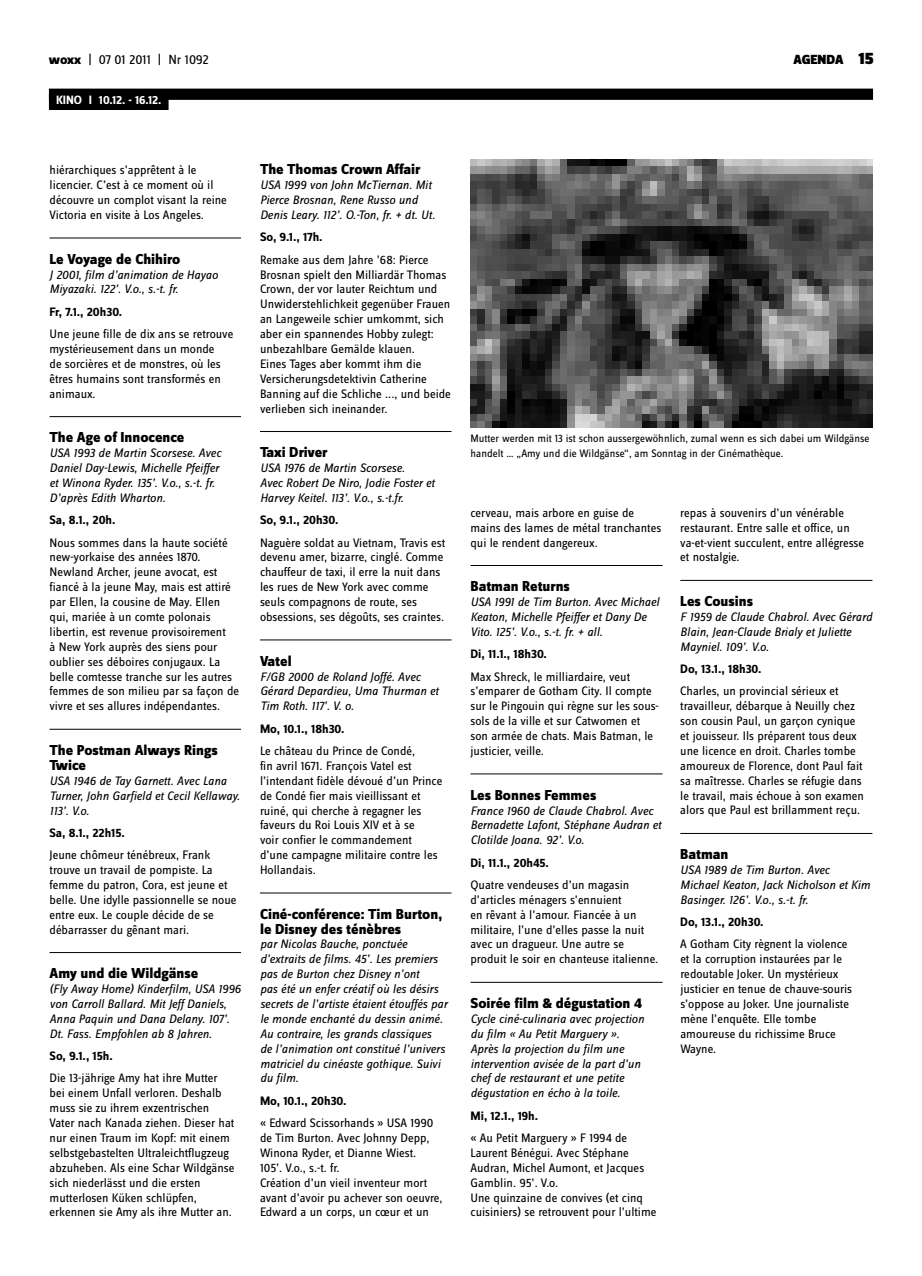
<style>
.page{position:relative;width:922px;height:1276px;background:#fff}
.page>*{position:absolute;margin:0;border:0;box-sizing:border-box;transform-origin:0 0}
.t1{font:800 15px/14.9px "Zine Sans Dis";color:#000}
.t2{font:13.75px "Zine Sans Dis";letter-spacing:-.01em;color:#000}
.t3{font:900 13.75px "Zine Sans Dis";color:#000}
.t4{font:12.75px/14.9px "Zine Sans Dis";color:#000}
.t5{font:italic 12.75px/14.9px "Zine Sans Dis";color:#000}
.t6{font:700 12.75px "Zine Sans Dis";color:#000}
.t7{font:700 12.5px "Zine Sans Dis";color:#fff}
.t8{font:11.25px/14.9px "Zine Sans Dis";color:#000}
.s1{font-weight:800}
.s2{font-size:17.5px}
</style>
<div class="page">
<div style="left:49px;top:89px;width:823px;height:11px;background:#000"></div>
<div style="left:49px;top:94px;width:119px;height:16px;background:#000"></div>
<hr style="left:50px;top:238px;width:191px;height:1px;background:#000">
<hr style="left:50px;top:416px;width:191px;height:1px;background:#000">
<hr style="left:50px;top:729px;width:191px;height:1px;background:#000">
<hr style="left:50px;top:952px;width:191px;height:1px;background:#000">
<hr style="left:260px;top:431px;width:191px;height:1px;background:#000">
<hr style="left:260px;top:640px;width:191px;height:1px;background:#000">
<hr style="left:260px;top:893px;width:191px;height:1px;background:#000">
<hr style="left:470px;top:565px;width:192px;height:1px;background:#000">
<hr style="left:470px;top:773px;width:192px;height:1px;background:#000">
<hr style="left:470px;top:982px;width:192px;height:1px;background:#000">
<hr style="left:680px;top:580px;width:192px;height:1px;background:#000">
<hr style="left:680px;top:833px;width:192px;height:1px;background:#000">
<img style="left:470px;top:159px;width:402px;height:268px">
<p class="t2" style="left:49px;top:53px;width:161px"><span class="s1">woxx</span> | 07 01 2011 | Nr 1092</p>
<p class="t3" style="left:793px;top:53px;width:82px">AGENDA <span class="s2">15</span></p>
<p class="t7" style="left:56px;top:93px;width:107px">KINO I 10.12. - 16.12.</p>
<p class="t4" style="left:50px;top:163px;width:179px">hiérarchiques s’apprêtent à le licencier. C’est à ce moment où il découvre un complot visant la reine Victoria en visite à Los Angeles.</p>
<p class="t1" style="left:50px;top:252px;width:132px">Le Voyage de Chihiro</p>
<p class="t5" style="left:50px;top:267px;width:170px">J 2001, film d’animation de Hayao<br>Miyazaki. 122’. V.o., s.-t. fr.</p>
<p class="t6" style="left:50px;top:305px;width:74px">Fr, 7.1., 20h30.</p>
<p class="t4" style="left:50px;top:327px;width:185px">Une jeune fille de dix ans se retrouve mystérieusement dans un monde<br>de sorcières et de monstres, où les êtres humains sont transformés en animaux.</p>
<p class="t1" style="left:50px;top:431px;width:136px">The Age of Innocence</p>
<p class="t5" style="left:50px;top:446px;width:173px">USA 1993 de Martin Scorsese. Avec Daniel Day-Lewis, Michelle Pfeiffer et Winona Ryder. 135’. V.o., s.-t. fr.<br>D’après Edith Wharton.</p>
<p class="t6" style="left:50px;top:513px;width:67px">Sa, 8.1., 20h.</p>
<p class="t4" style="left:50px;top:535px;width:191px">Nous sommes dans la haute société new-yorkaise des années 1870.<br>Newland Archer, jeune avocat, est fiancé à la jeune May, mais est attiré par Ellen, la cousine de May. Ellen qui, mariée à un comte polonais libertin, est revenue provisoirement<br>à New York auprès des siens pour oublier ses déboires conjugaux. La belle comtesse tranche sur les autres femmes de son milieu par sa façon de vivre et ses allures indépendantes.</p>
<p class="t1" style="left:50px;top:743px;width:169px">The Postman Always Rings<br>Twice</p>
<p class="t5" style="left:50px;top:773px;width:192px">USA 1946 de Tay Garnett. Avec Lana<br>Turner, John Garfield et Cecil Kellaway.<br>113’. V.o.</p>
<p class="t6" style="left:50px;top:826px;width:77px">Sa, 8.1., 22h15.</p>
<p class="t4" style="left:50px;top:848px;width:188px">Jeune chômeur ténébreux, Frank trouve un travail de pompiste. La femme du patron, Cora, est jeune et belle. Une idylle passionnelle se noue entre eux. Le couple décide de se débarrasser du gênant mari.</p>
<p class="t1" style="left:50px;top:966px;width:150px">Amy und die Wildgänse</p>
<p class="t5" style="left:50px;top:981px;width:193px">(Fly Away Home) Kinderfilm, USA 1996 von Carroll Ballard. Mit Jeff Daniels, Anna Paquin und Dana Delany. 107’.<br>Dt. Fass. Empfohlen ab 8 Jahren.</p>
<p class="t6" style="left:50px;top:1049px;width:65px">So, 9.1., 15h.</p>
<p class="t4" style="left:50px;top:1071px;width:186px">Die 13-jährige Amy hat ihre Mutter bei einem Unfall verloren. Deshalb muss sie zu ihrem exzentrischen Vater nach Kanada ziehen. Dieser hat nur einen Traum im Kopf: mit einem selbstgebastelten Ultraleichtflugzeug abzuheben. Als eine Schar Wildgänse sich niederlässt und die ersten mutterlosen Küken schlüpfen, erkennen sie Amy als ihre Mutter an.</p>
<p class="t1" style="left:260px;top:163px;width:162px">The Thomas Crown Affair</p>
<p class="t5" style="left:260px;top:178px;width:176px">USA 1999 von John McTiernan. Mit<br>Pierce Brosnan, Rene Russo und<br>Denis Leary. 112’. O.-Ton, fr. + dt. Ut.</p>
<p class="t6" style="left:260px;top:230px;width:64px">So, 9.1., 17h.</p>
<p class="t4" style="left:260px;top:253px;width:192px">Remake aus dem Jahre ’68: Pierce Brosnan spielt den Milliardär Thomas Crown, der vor lauter Reichtum und Unwiderstehlichkeit gegenüber Frauen an Langeweile schier umkommt, sich aber ein spannendes Hobby zulegt: unbezahlbare Gemälde klauen.<br>Eines Tages aber kommt ihm die Versicherungsdetektivin Catherine Banning auf die Schliche ..., und beide verlieben sich ineinander.</p>
<p class="t1" style="left:260px;top:446px;width:69px">Taxi Driver</p>
<p class="t5" style="left:260px;top:460px;width:176px">USA 1976 de Martin Scorsese.<br>Avec Robert De Niro, Jodie Foster et<br>Harvey Keitel. 113’. V.o., s.-t.fr.</p>
<p class="t6" style="left:260px;top:513px;width:80px">So, 9.1., 20h30.</p>
<p class="t4" style="left:260px;top:535px;width:187px">Naguère soldat au Vietnam, Travis est devenu amer, bizarre, cinglé. Comme chauffeur de taxi, il erre la nuit dans les rues de New York avec comme seuls compagnons de route, ses obsessions, ses dégoûts, ses craintes.</p>
<p class="t1" style="left:260px;top:654px;width:33px">Vatel</p>
<p class="t5" style="left:260px;top:669px;width:180px">F/GB 2000 de Roland Joffé. Avec<br>Gérard Depardieu, Uma Thurman et<br>Tim Roth. 117’. V. o.</p>
<p class="t6" style="left:260px;top:721px;width:86px">Mo, 10.1., 18h30.</p>
<p class="t4" style="left:260px;top:744px;width:184px">Le château du Prince de Condé,<br>fin avril 1671. François Vatel est l’intendant fidèle dévoué d’un Prince de Condé fier mais vieillissant et ruiné, qui cherche à regagner les faveurs du Roi Louis XIV et à se<br>voir confier le commandement d’une campagne militaire contre les<br>Hollandais.</p>
<p class="t1" style="left:260px;top:907px;width:184px">Ciné-conférence: Tim Burton, le Disney des ténèbres</p>
<p class="t5" style="left:260px;top:937px;width:189px">par Nicolas Bauche, ponctuée d’extraits de films. 45’. Les premiers pas de Burton chez Disney n’ont<br>pas été un enfer créatif où les désirs secrets de l’artiste étaient étouffés par le monde enchanté du dessin animé.<br>Au contraire, les grands classiques<br>de l’animation ont constitué l’univers matriciel du cinéaste gothique. Suivi du film.</p>
<p class="t6" style="left:260px;top:1093px;width:88px">Mo, 10.1., 20h30.</p>
<p class="t4" style="left:260px;top:1116px;width:184px">« Edward Scissorhands » USA 1990 de Tim Burton. Avec Johnny Depp,<br>Winona Ryder, et Dianne Wiest.<br>105’. V.o., s.-t. fr.<br>Création d’un vieil inventeur mort avant d’avoir pu achever son oeuvre,<br>Edward a un corps, un cœur et un</p>
<p class="t8" style="left:470px;top:431px;width:400px">Mutter werden mit 13 ist schon aussergewöhnlich, zumal wenn es sich dabei um Wildgänse handelt … „Amy und die Wildgänse“, am Sonntag in der Cinémathèque.</p>
<p class="t4" style="left:470px;top:506px;width:192px">cerveau, mais arbore en guise de mains des lames de métal tranchantes qui le rendent dangereux.</p>
<p class="t1" style="left:470px;top:580px;width:101px">Batman Returns</p>
<p class="t5" style="left:470px;top:594px;width:190px">USA 1991 de Tim Burton. Avec Michael<br>Keaton, Michelle Pfeiffer et Dany De<br>Vito. 125’. V.o., s.-t. fr. + all.</p>
<p class="t6" style="left:470px;top:647px;width:78px">Di, 11.1., 18h30.</p>
<p class="t4" style="left:470px;top:669px;width:190px">Max Shreck, le milliardaire, veut s’emparer de Gotham City. Il compte sur le Pingouin qui règne sur les sous&shy;sols de la ville et sur Catwomen et son armée de chats. Mais Batman, le justicier, veille.</p>
<p class="t1" style="left:470px;top:788px;width:127px">Les Bonnes Femmes</p>
<p class="t5" style="left:470px;top:803px;width:192px">France 1960 de Claude Chabrol. Avec<br>Bernadette Lafont, Stéphane Audran et<br>Clotilde Joana. 92’. V.o.</p>
<p class="t6" style="left:470px;top:855px;width:80px">Di, 11.1., 20h45.</p>
<p class="t4" style="left:470px;top:878px;width:189px">Quatre vendeuses d’un magasin d’articles ménagers s’ennuient<br>en rêvant à l’amour. Fiancée à un militaire, l’une d’elles passe la nuit avec un dragueur. Une autre se produit le soir en chanteuse italienne.</p>
<p class="t1" style="left:470px;top:996px;width:173px">Soirée film &amp; dégustation 4</p>
<p class="t5" style="left:470px;top:1011px;width:175px">Cycle ciné-culinaria avec projection du film « Au Petit Marguery ».<br>Après la projection du film une intervention avisée de la part d’un chef de restaurant et une petite dégustation en écho à la toile.</p>
<p class="t6" style="left:470px;top:1108px;width:69px">Mi, 12.1., 19h.</p>
<p class="t4" style="left:470px;top:1131px;width:187px">« Au Petit Marguery » F 1994 de<br>Laurent Bénégui. Avec Stéphane<br>Audran, Michel Aumont, et Jacques<br>Gamblin. 95’. V.o.<br>Une quinzaine de convives (et cinq cuisiniers) se retrouvent pour l’ultime</p>
<p class="t4" style="left:680px;top:506px;width:185px">repas à souvenirs d’un vénérable restaurant. Entre salle et office, un va-et-vient succulent, entre allégresse et nostalgie.</p>
<p class="t1" style="left:680px;top:594px;width:74px">Les Cousins</p>
<p class="t5" style="left:680px;top:609px;width:193px">F 1959 de Claude Chabrol. Avec Gérard<br>Blain, Jean-Claude Brialy et Juliette<br>Mayniel. 109’. V.o.</p>
<p class="t6" style="left:680px;top:662px;width:83px">Do, 13.1., 18h30.</p>
<p class="t4" style="left:680px;top:684px;width:185px">Charles, un provincial sérieux et travailleur, débarque à Neuilly chez son cousin Paul, un garçon cynique et jouisseur. Ils préparent tous deux une licence en droit. Charles tombe amoureux de Florence, dont Paul fait sa maîtresse. Charles se réfugie dans le travail, mais échoue à son examen alors que Paul est brillamment reçu.</p>
<p class="t1" style="left:680px;top:847px;width:50px">Batman</p>
<p class="t5" style="left:680px;top:862px;width:191px">USA 1989 de Tim Burton. Avec<br>Michael Keaton, Jack Nicholson et Kim<br>Basinger. 126’. V.o., s.-t. fr.</p>
<p class="t6" style="left:680px;top:915px;width:85px">Do, 13.1., 20h30.</p>
<p class="t4" style="left:680px;top:937px;width:173px">A Gotham City règnent la violence et la corruption instaurées par le redoutable Joker. Un mystérieux justicier en tenue de chauve-souris s’oppose au Joker. Une journaliste mène l’enquête. Elle tombe amoureuse du richissime Bruce<br>Wayne.</p>
</div>
